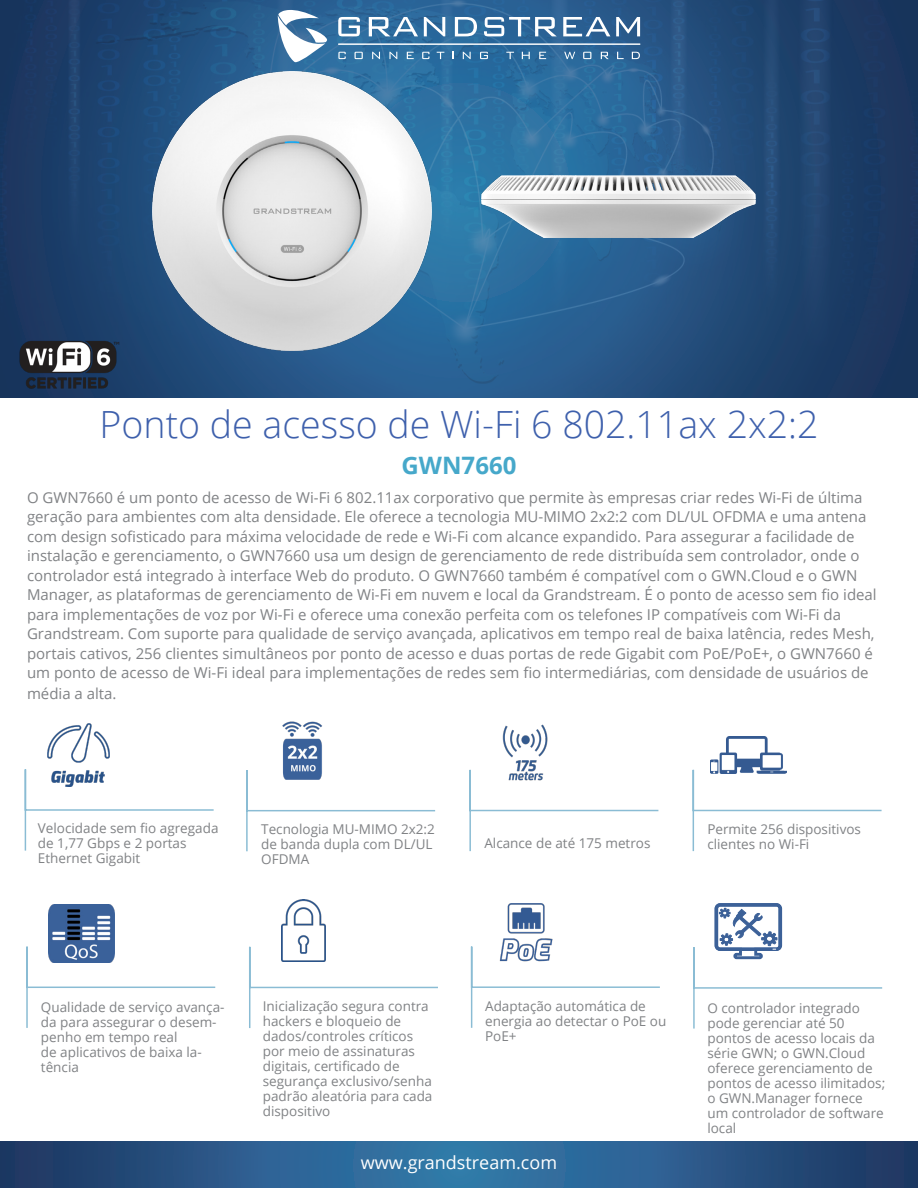
<style>
.page{position:relative;width:918px;height:1188px;background:#fff}
.page>*{position:absolute;margin:0;border:0;box-sizing:border-box;transform-origin:0 0}
.t1{font:300 37.5px "Open Sans";color:#3e60ac}
.t2{font:700 24px "Open Sans";color:#46a8ca}
.t3{font:18px "Open Sans";color:#fff}
.t4{font:15px/19.5px "Open Sans";color:#808285}
.t5{font:13.5px/15px "Open Sans";color:#808285}
</style>
<div class="page">
<img style="left:0;top:0;width:918px;height:397px">
<svg style="left:278px;top:10px;width:49px;height:52px"></svg>
<svg style="left:338px;top:17px;width:22px;height:19px"></svg>
<svg style="left:369px;top:17px;width:49px;height:19px"></svg>
<svg style="left:424px;top:17px;width:21px;height:19px"></svg>
<svg style="left:455px;top:17px;width:22px;height:19px"></svg>
<svg style="left:484px;top:17px;width:73px;height:19px"></svg>
<svg style="left:563px;top:17px;width:47px;height:19px"></svg>
<svg style="left:616px;top:17px;width:24px;height:19px"></svg>
<svg style="left:338px;top:52px;width:8px;height:7px"></svg>
<svg style="left:355px;top:52px;width:8px;height:7px"></svg>
<svg style="left:372px;top:52px;width:8px;height:7px"></svg>
<svg style="left:389px;top:52px;width:8px;height:7px"></svg>
<svg style="left:407px;top:52px;width:7px;height:7px"></svg>
<svg style="left:422px;top:52px;width:8px;height:7px"></svg>
<svg style="left:437px;top:52px;width:7px;height:7px"></svg>
<svg style="left:463px;top:52px;width:8px;height:7px"></svg>
<svg style="left:480px;top:52px;width:8px;height:7px"></svg>
<svg style="left:506px;top:52px;width:8px;height:7px"></svg>
<svg style="left:522px;top:52px;width:8px;height:7px"></svg>
<svg style="left:539px;top:52px;width:7px;height:7px"></svg>
<svg style="left:632px;top:52px;width:8px;height:7px"></svg>
<svg style="left:583px;top:52px;width:8px;height:7px"></svg>
<svg style="left:601px;top:52px;width:8px;height:7px"></svg>
<svg style="left:617px;top:52px;width:7px;height:7px"></svg>
<svg style="left:564px;top:52px;width:11px;height:7px"></svg>
<hr style="left:338px;top:44px;width:302px;height:1px;background:#fff">
<svg style="left:0;top:1142px;width:918px;height:46px"></svg>
<svg style="left:24px;top:769px;width:190px;height:82px"></svg>
<img style="left:48px;top:724px;width:61px;height:63px">
<svg style="left:246px;top:770px;width:190px;height:82px"></svg>
<img style="left:270px;top:721px;width:63px;height:62px">
<svg style="left:470px;top:946px;width:190px;height:82px"></svg>
<img style="left:485px;top:903px;width:81px;height:70px">
<svg style="left:692px;top:768px;width:190px;height:84px"></svg>
<img style="left:711px;top:737px;width:75px;height:36px">
<svg style="left:26px;top:945px;width:190px;height:83px"></svg>
<img style="left:49px;top:904px;width:66px;height:58px">
<svg style="left:469px;top:769px;width:190px;height:83px"></svg>
<img style="left:496px;top:724px;width:58px;height:61px">
<svg style="left:693px;top:903px;width:190px;height:126px"></svg>
<svg style="left:249px;top:945px;width:189px;height:83px"></svg>
<img style="left:282px;top:900px;width:44px;height:61px">
<img style="left:9px;top:332px;width:118px;height:65px">
<img style="left:152px;top:71px;width:279px;height:279px">
<img style="left:482px;top:176px;width:274px;height:62px">
<p class="t1" style="left:100px;top:398px;width:720px">Ponto de acesso de Wi-Fi 6 802.11ax 2x2:2</p>
<p class="t2" style="left:402px;top:449px;width:116px">GWN7660</p>
<p class="t4" style="left:27px;top:487px;width:851px">O GWN7660 é um ponto de acesso de Wi-Fi 6 802.11ax corporativo que permite às empresas criar redes Wi-Fi de última geração para ambientes com alta densidade. Ele oferece a tecnologia MU-MIMO 2x2:2 com DL/UL OFDMA e uma antena com design sofisticado para máxima velocidade de rede e Wi-Fi com alcance expandido. Para assegurar a facilidade de instalação e gerenciamento, o GWN7660 usa um design de gerenciamento de rede distribuída sem controlador, onde o controlador está integrado à interface Web do produto. O GWN7660 também é compatível com o GWN.Cloud e o GWN Manager, as plataformas de gerenciamento de Wi-Fi em nuvem e local da Grandstream. É o ponto de acesso sem fio ideal para implementações de voz por Wi-Fi e oferece uma conexão perfeita com os telefones IP compatíveis com Wi-Fi da Grandstream. Com suporte para qualidade de serviço avançada, aplicativos em tempo real de baixa latência, redes Mesh, portais cativos, 256 clientes simultâneos por ponto de acesso e duas portas de rede Gigabit com PoE/PoE+, o GWN7660 é um ponto de acesso de Wi-Fi ideal para implementações de redes sem fio intermediárias, com densidade de usuários de</p>
<p class="t4" style="left:27px;top:684px;width:91px">média a alta.</p>
<p class="t5" style="left:38px;top:820px;width:182px">Velocidade sem fio agregada de 1,77 Gbps e 2 portas<br>Ethernet Gigabit</p>
<p class="t5" style="left:261px;top:821px;width:175px">Tecnologia MU-MIMO 2x2:2 de banda dupla com DL/UL<br>OFDMA</p>
<p class="t5" style="left:484px;top:835px;width:168px">Alcance de até 175 metros</p>
<p class="t5" style="left:707px;top:821px;width:155px">Permite 256 dispositivos clientes no Wi-Fi</p>
<p class="t5" style="left:41px;top:999px;width:185px">Qualidade de serviço avança&shy;da para assegurar o desem&shy;penho em tempo real</p>
<p class="t5" style="left:41px;top:1044px;width:162px">de aplicativos de baixa la&shy;tência</p>
<p class="t5" style="left:263px;top:999px;width:171px">Inicialização segura contra hackers e bloqueio de dados/controles críticos por meio de assinaturas digitais, certificado de segurança exclusivo/senha padrão aleatória para cada dispositivo</p>
<p class="t5" style="left:485px;top:998px;width:183px">Adaptação automática de energia ao detectar o PoE ou<br>PoE+</p>
<p class="t3" style="left:361px;top:1151px;width:198px">www.grandstream.com</p>
<p class="t5" style="left:707px;top:1001px;width:179px">O controlador integrado pode gerenciar até 50 pontos de acesso locais da série GWN; o GWN.Cloud oferece gerenciamento de pontos de acesso ilimitados; o GWN.Manager fornece um controlador de software local</p>
</div>
